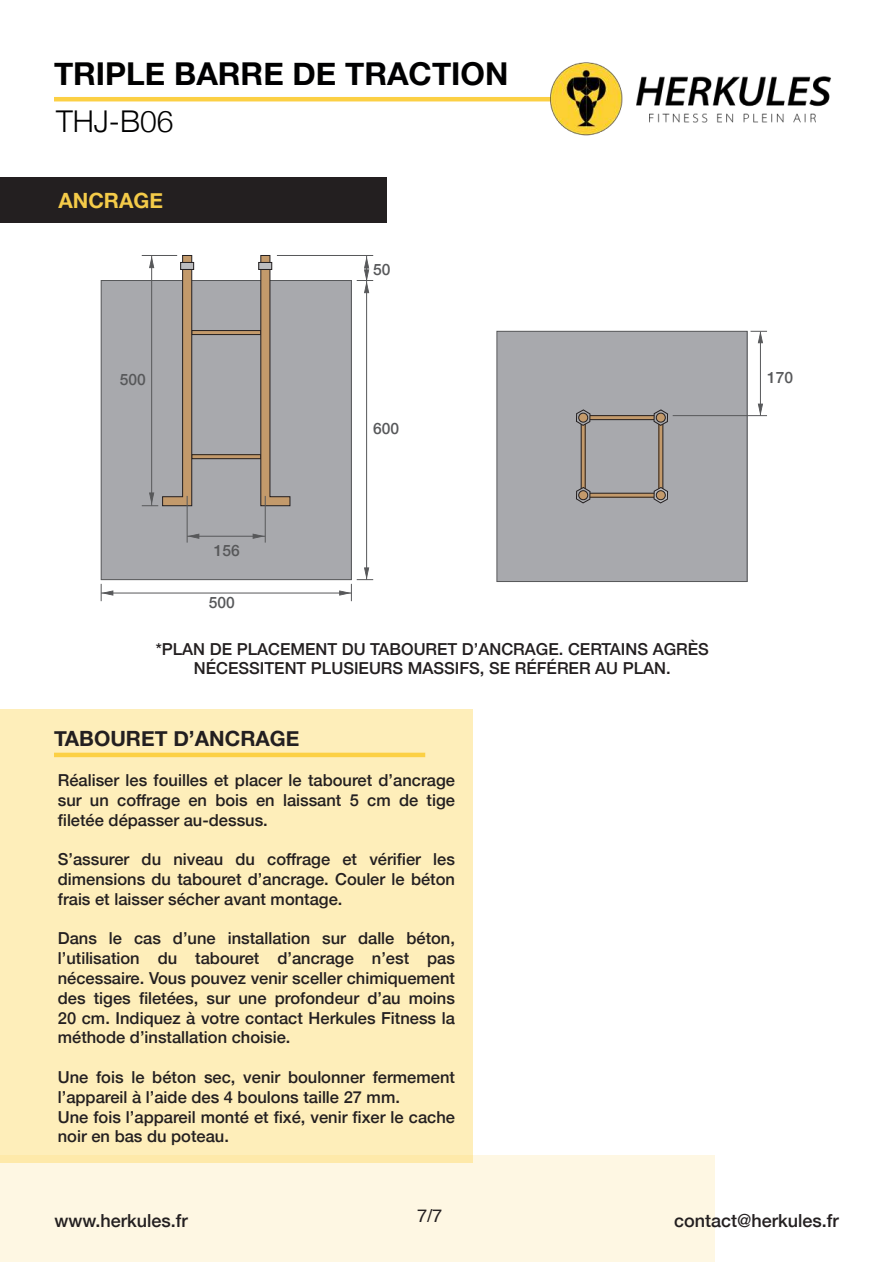
<style>
.page{position:relative;width:893px;height:1263px;background:#fff}
.page>*{position:absolute;margin:0;border:0;box-sizing:border-box;transform-origin:0 0}
.t1{font:700 31.5px "Helvetica Neue";color:#000001}
.t2{font:300 30px "Helvetica Neue";color:#000001}
.t3{font:700 21px "Helvetica Neue";color:#231f20}
.t4{font:700 21px "Helvetica Neue";color:#f4cb49}
.t5{font:500 18px "Helvetica Neue";color:#231f20}
.t6{font:18px "Helvetica";color:#231f20}
.t7{font:500 16.5px/19.8px "Helvetica Neue";color:#231f20;text-align:justify}
.t8{font:500 15.6px "Helvetica Neue";color:#57585a}
</style>
<div class="page">
<div style="left:0;top:1156px;width:715px;height:106px;background:#fef7e3"></div>
<hr style="left:54px;top:97px;width:504px;height:4px;background:#fcd044">
<img style="left:546px;top:62px;width:285px;height:74px">
<div style="left:0;top:178px;width:387px;height:45px;background:#231f20"></div>
<div style="left:0;top:709px;width:472px;height:454px;background:#feeeba"></div>
<hr style="left:54px;top:753px;width:371px;height:4px;background:#fcd044">
<div style="left:101px;top:280px;width:250px;height:300px;background:#a8a9ad"></div>
<div style="left:101px;top:280px;width:251px;height:300px;border:1px solid #57585a"></div>
<hr style="left:192px;top:331px;width:69px;height:4px;background:#c39a6b">
<div style="left:191px;top:330px;width:70px;height:5px;border:1px solid #231f20"></div>
<hr style="left:192px;top:455px;width:69px;height:4px;background:#c39a6b">
<div style="left:191px;top:454px;width:70px;height:5px;border:1px solid #231f20"></div>
<svg style="left:260px;top:255px;width:31px;height:252px"></svg>
<div style="left:180px;top:262px;width:14px;height:8px;border:1px solid #231f20"></div>
<div style="left:259px;top:262px;width:13px;height:7px;background:#bcbdc0"></div>
<div style="left:258px;top:262px;width:14px;height:8px;border:1px solid #231f20"></div>
<hr style="left:101px;top:593px;width:250px;height:1px;background:#57585a">
<hr style="left:366px;top:255px;width:1px;height:325px;background:#57585a">
<svg style="left:339px;top:567px;width:34px;height:34px"></svg>
<svg style="left:101px;top:584px;width:12px;height:17px"></svg>
<hr style="left:277px;top:255px;width:96px;height:1px;background:#57585a">
<svg style="left:357px;top:256px;width:16px;height:37px"></svg>
<div style="left:497px;top:331px;width:250px;height:250px;background:#a8a9ad"></div>
<div style="left:496px;top:331px;width:251px;height:251px;border:1px solid #57585a"></div>
<hr style="left:581px;top:421px;width:4px;height:69px;background:#c39a6b">
<div style="left:581px;top:421px;width:5px;height:70px;border:1px solid #231f20"></div>
<svg style="left:659px;top:421px;width:4px;height:69px"></svg>
<hr style="left:587px;top:416px;width:69px;height:4px;background:#c39a6b">
<div style="left:587px;top:415px;width:70px;height:5px;border:1px solid #231f20"></div>
<svg style="left:653px;top:409px;width:15px;height:17px"></svg>
<div style="left:656px;top:413px;width:9px;height:9px;background:#c39a6b;border-radius:50%"></div>
<div style="left:656px;top:413px;width:10px;height:10px;border:1px solid #231f20;border-radius:50%"></div>
<svg style="left:576px;top:409px;width:15px;height:17px"></svg>
<div style="left:579px;top:413px;width:9px;height:9px;background:#c39a6b;border-radius:50%"></div>
<div style="left:578px;top:413px;width:10px;height:10px;border:1px solid #231f20;border-radius:50%"></div>
<hr style="left:587px;top:493px;width:69px;height:4px;background:#c39a6b">
<div style="left:587px;top:493px;width:70px;height:5px;border:1px solid #231f20"></div>
<svg style="left:653px;top:486px;width:15px;height:18px"></svg>
<div style="left:656px;top:491px;width:9px;height:9px;background:#c39a6b;border-radius:50%"></div>
<div style="left:656px;top:490px;width:10px;height:10px;border:1px solid #231f20;border-radius:50%"></div>
<svg style="left:576px;top:486px;width:15px;height:18px"></svg>
<div style="left:579px;top:491px;width:9px;height:9px;background:#c39a6b;border-radius:50%"></div>
<div style="left:578px;top:490px;width:10px;height:10px;border:1px solid #231f20;border-radius:50%"></div>
<hr style="left:673px;top:415px;width:94px;height:1px;background:#57585a">
<hr style="left:760px;top:332px;width:1px;height:84px;background:#57585a">
<svg style="left:750px;top:331px;width:17px;height:12px"></svg>
<svg style="left:758px;top:404px;width:5px;height:12px"></svg>
<hr style="left:187px;top:496px;width:1px;height:47px;background:#57585a">
<hr style="left:265px;top:496px;width:1px;height:47px;background:#57585a">
<hr style="left:187px;top:536px;width:78px;height:1px;background:#57585a">
<svg style="left:253px;top:534px;width:12px;height:5px"></svg>
<svg style="left:187px;top:534px;width:12px;height:5px"></svg>
<svg style="left:142px;top:255px;width:51px;height:252px"></svg>
<h1 class="t1" style="left:54px;top:49px;width:456px">TRIPLE BARRE DE TRACTION</h1>
<h2 class="t2" style="left:56px;top:98px;width:119px">THJ-B06</h2>
<p class="t4" style="left:58px;top:184px;width:106px">ANCRAGE</p>
<p class="t8" style="left:120px;top:367px;width:28px">500</p>
<p class="t8" style="left:214px;top:537px;width:28px">156</p>
<p class="t8" style="left:209px;top:590px;width:28px">500</p>
<p class="t8" style="left:373px;top:257px;width:19px">50</p>
<p class="t8" style="left:373px;top:415px;width:28px">600</p>
<p class="t7" style="left:156px;top:637px;width:555px;text-align:center">*PLAN DE PLACEMENT DU TABOURET D’ANCRAGE. CERTAINS AGRÈS<br>NÉCESSITENT PLUSIEURS MASSIFS, SE RÉFÉRER AU PLAN.</p>
<p class="t3" style="left:54px;top:721px;width:247px">TABOURET D’ANCRAGE</p>
<p class="t7" style="left:58px;top:769px;width:399px">Réaliser les fouilles et placer le tabouret d’ancrage sur un coffrage en bois en laissant 5 cm de tige filetée dépasser au-dessus.</p>
<p class="t7" style="left:58px;top:848px;width:399px">S’assurer du niveau du coffrage et vérifier les dimensions du tabouret d’ancrage. Couler le béton frais et laisser sécher avant montage.</p>
<p class="t7" style="left:58px;top:927px;width:399px">Dans le cas d’une installation sur dalle béton, l’utilisation du tabouret d’ancrage n’est pas nécessaire. Vous pouvez venir sceller chimiquement des tiges filetées, sur une profondeur d’au moins 20 cm. Indiquez à votre contact Herkules Fitness la méthode d’installation choisie.</p>
<p class="t7" style="left:58px;top:1066px;width:399px;text-align:left">Une fois le béton sec, venir boulonner fermement l’appareil à l’aide des 4 boulons taille 27 mm.<br>Une fois l’appareil monté et fixé, venir fixer le cache noir en bas du poteau.</p>
<p class="t8" style="left:767px;top:365px;width:28px">170</p>
<p class="t5" style="left:54px;top:1206px;width:135px">www.herkules.fr</p>
<p class="t6" style="left:417px;top:1202px;width:27px">7/7</p>
<p class="t5" style="left:674px;top:1206px;width:166px">contact@herkules.fr</p>
</div>
